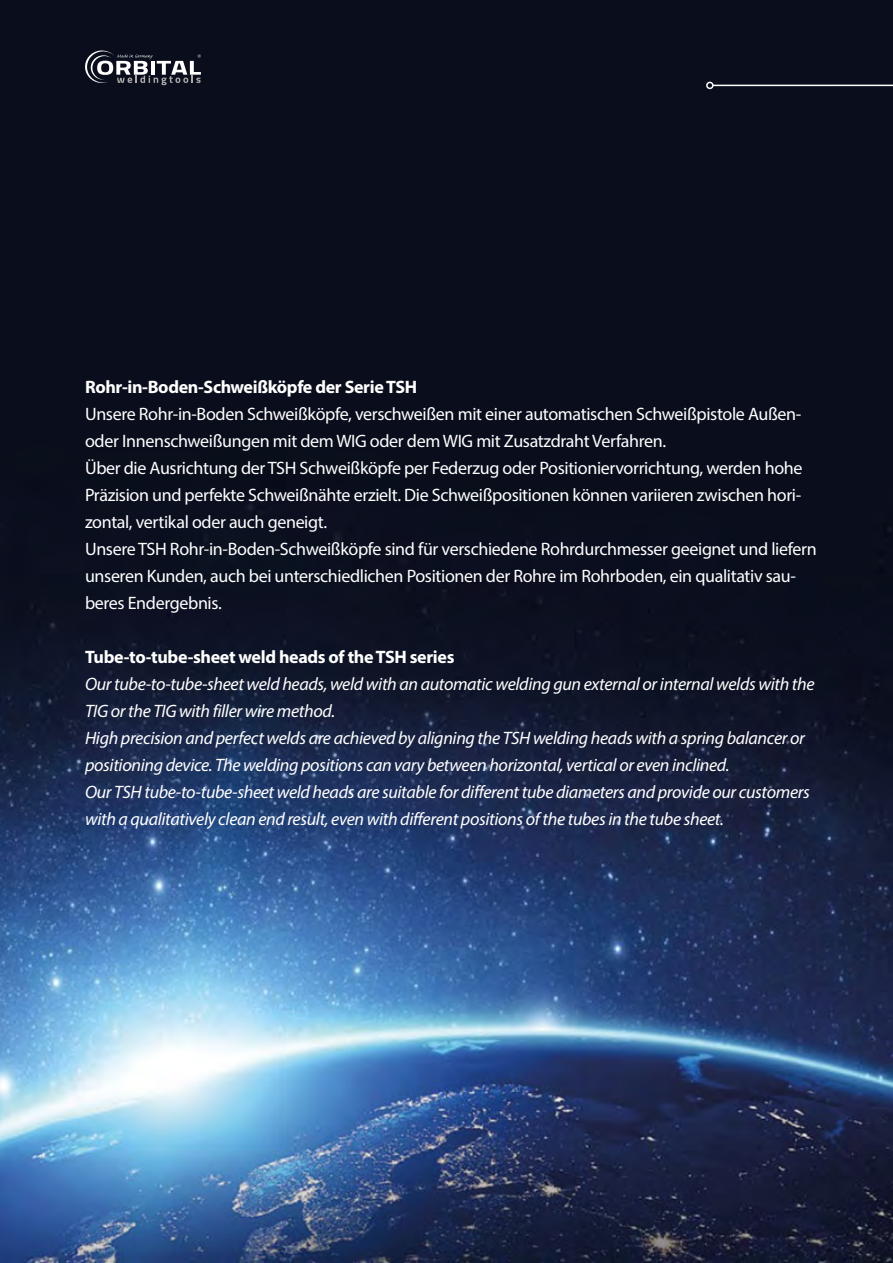
<style>
.page{position:relative;width:893px;height:1263px;background:#fff}
.page>*{position:absolute;margin:0;border:0;box-sizing:border-box;transform-origin:0 0}
.t1{font:18px/27px "Myriad Pro";letter-spacing:-.02em;color:#fff}
.t2{font:italic 18px/27px "Myriad Pro";letter-spacing:-.02em;color:#fff}
.t3{font:700 18px "Myriad Pro";letter-spacing:-.02em;color:#fff}
</style>
<div class="page">
<img style="left:0;top:0;width:893px;height:1263px">
<svg style="left:84px;top:50px;width:117px;height:35px"></svg>
<hr style="left:713px;top:85px;width:180px;height:1px;background:#fff">
<div style="left:706px;top:82px;width:8px;height:7px;border:2px solid #fff;border-radius:50%"></div>
<p class="t3" style="left:85px;top:375px;width:334px">Rohr-in-Boden-Schweißköpfe der Serie TSH</p>
<p class="t1" style="left:85px;top:400px;width:733px">Unsere Rohr-in-Boden Schweißköpfe, verschweißen mit einer automatischen Schweißpistole Außen&shy;oder Innenschweißungen mit dem WIG oder dem WIG mit Zusatzdraht Verfahren.<br>Über die Ausrichtung der TSH Schweißköpfe per Federzug oder Positioniervorrichtung, werden hohe Präzision und perfekte Schweißnähte erzielt. Die Schweißpositionen können variieren zwischen hori&shy;zontal, vertikal oder auch geneigt.<br>Unsere TSH Rohr-in-Boden-Schweißköpfe sind für verschiedene Rohrdurchmesser geeignet und liefern unseren Kunden, auch bei unterschiedlichen Positionen der Rohre im Rohrboden, ein qualitativ sau&shy;beres Endergebnis.</p>
<p class="t3" style="left:85px;top:645px;width:371px">Tube-to-tube-sheet weld heads of the TSH series</p>
<p class="t2" style="left:85px;top:670px;width:731px">Our tube-to-tube-sheet weld heads, weld with an automatic welding gun external or internal welds with the TIG or the TIG with filler wire method.<br>High precision and perfect welds are achieved by aligning the TSH welding heads with a spring balancer or positioning device. The welding positions can vary between horizontal, vertical or even inclined.<br>Our TSH tube-to-tube-sheet weld heads are suitable for different tube diameters and provide our customers with a qualitatively clean end result, even with different positions of the tubes in the tube sheet.</p>
</div>
